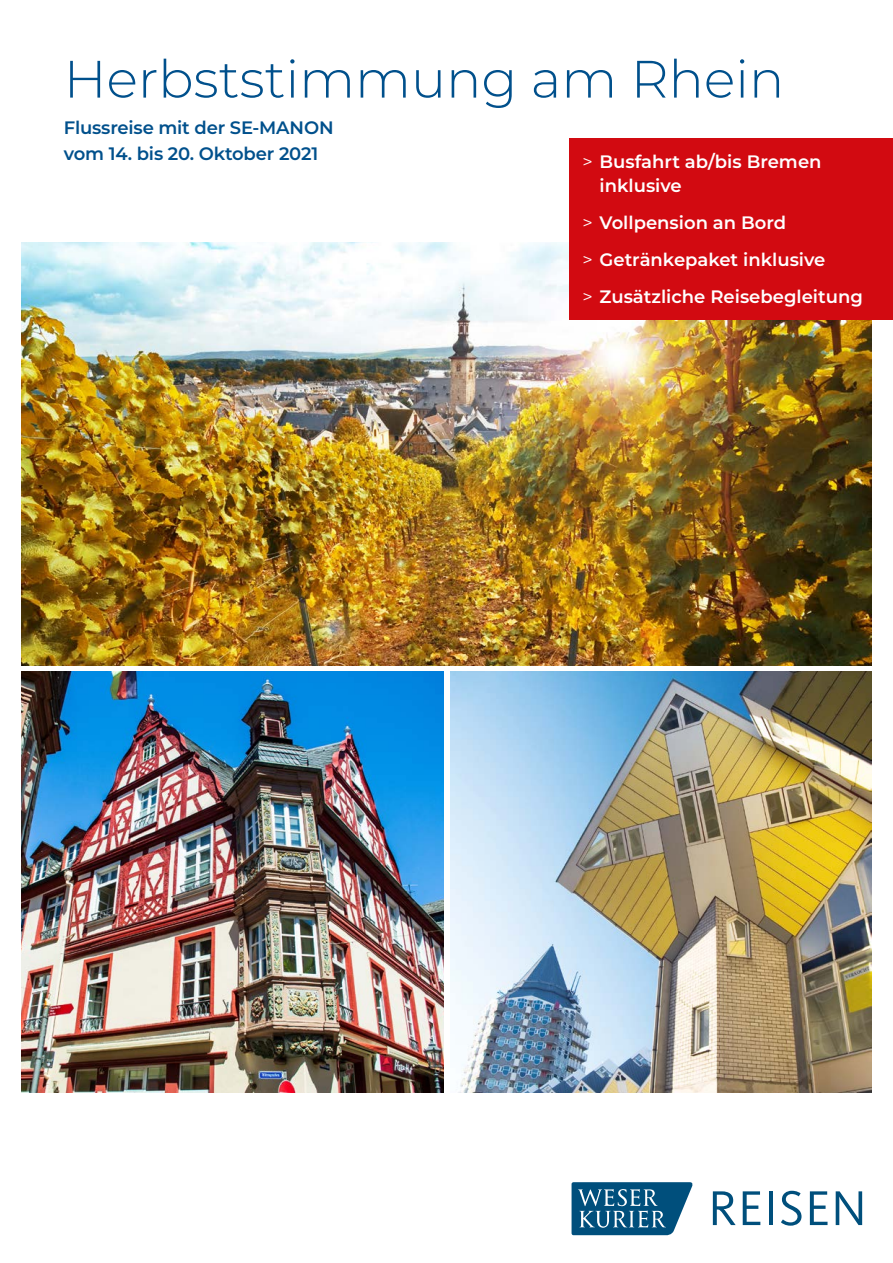
<style>
.page{position:relative;width:893px;height:1263px;background:#fff}
.page>*{position:absolute;margin:0;border:0;box-sizing:border-box;transform-origin:0 0}
.t1{font:300 52.5px "Montserrat";color:#00508c}
.t2{font:600 18px/36.8px "Montserrat";color:#fff}
.t3{font:600 18px/25.5px "Montserrat";letter-spacing:-.01em;color:#00508c}
.s1{font-weight:400}
</style>
<div class="page">
<svg style="left:713px;top:1191px;width:23px;height:34px"></svg>
<svg style="left:743px;top:1191px;width:17px;height:34px"></svg>
<hr style="left:769px;top:1191px;width:4px;height:34px;background:#004f7c">
<svg style="left:781px;top:1191px;width:20px;height:35px"></svg>
<svg style="left:810px;top:1191px;width:17px;height:34px"></svg>
<svg style="left:836px;top:1191px;width:26px;height:34px"></svg>
<svg style="left:572px;top:1182px;width:121px;height:53px;background:#357397"></svg>
<img style="left:21px;top:242px;width:851px;height:423px">
<div style="left:570px;top:138px;width:323px;height:182px;background:#d20a11"></div>
<img style="left:451px;top:672px;width:421px;height:421px">
<img style="left:21px;top:672px;width:422px;height:421px">
<h1 class="t1" style="left:64px;top:43px;width:722px">Herbststimmung am Rhein</h1>
<p class="t3" style="left:64px;top:114px;width:271px">Flussreise mit der SE-MANON vom 14. bis 20. Oktober 2021</p>
<p class="t2" style="left:600px;top:149px;width:223px;line-height:24px;text-indent:-17px"><span class="s1">&gt;</span> Busfahrt ab/bis Bremen inklusive</p>
<p class="t2" style="left:583px;top:204px;width:282px"><span class="s1">&gt;</span> Vollpension an Bord<br><span class="s1">&gt;</span> Getränkepaket inklusive<br><span class="s1">&gt;</span> Zusätzliche Reisebegleitung</p>
</div>
